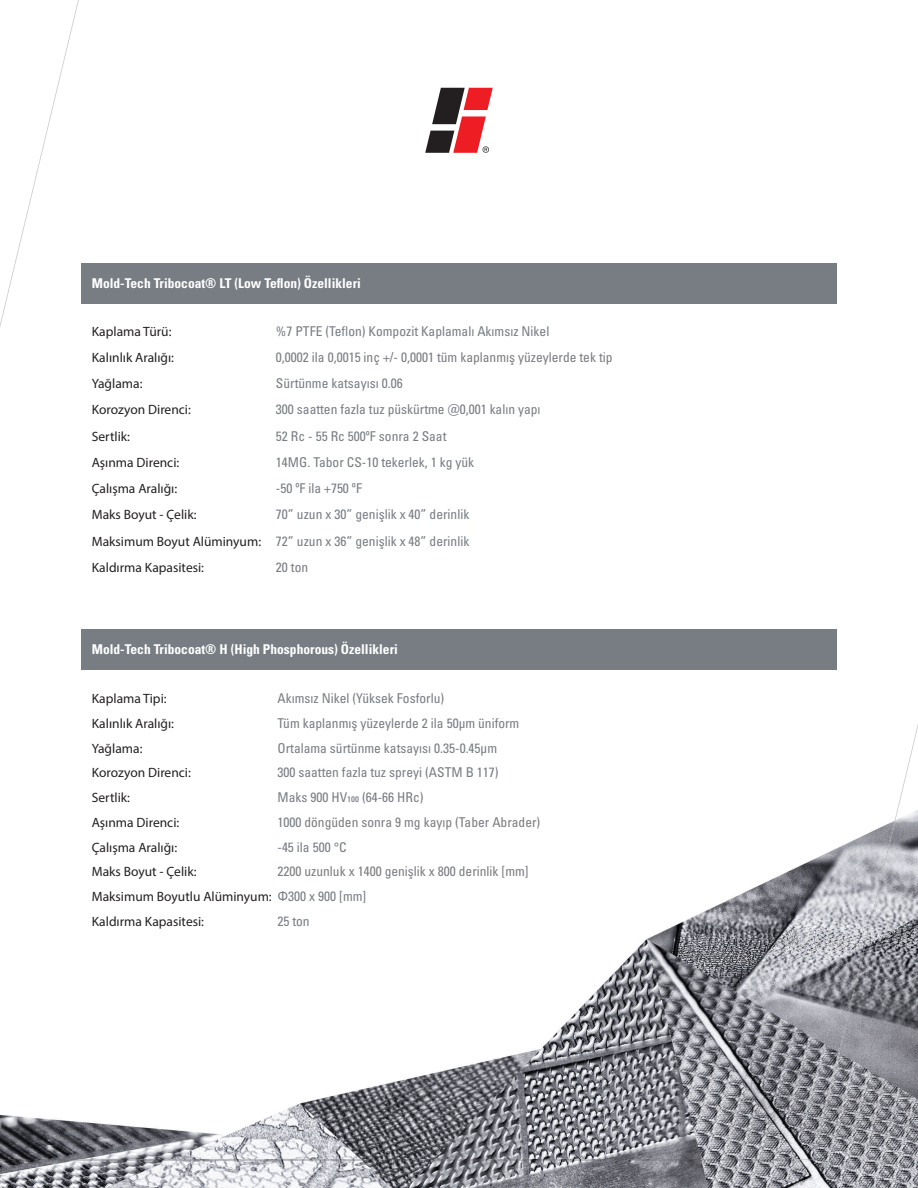
<style>
.page{position:relative;width:918px;height:1188px;background:#fff}
.page>*{position:absolute;margin:0;border:0;box-sizing:border-box;transform-origin:0 0}
.t1{font:condensed 13.5px/26.2px "Univers LTCYR 57";color:#787d83;text-align:right}
.t2{font:13.5px/24.8px "Myriad Pro";color:#231f20}
.t3{font:700 condensed 13.5px "Univers LT Std";color:#fff}
.s1{font-family:"Myriad Pro";font-stretch:normal;color:#231f20}
.s2{font-family:"Univers LTCYR 57";font-stretch:condensed;color:#787d83}
</style>
<div class="page">
<img style="left:0;top:810px;width:918px;height:378px">
<img style="left:846px;top:806px;width:53px;height:220px">
<img style="left:793px;top:1020px;width:54px;height:140px">
<img style="left:0;top:1159px;width:794px;height:1px">
<svg style="left:425px;top:88px;width:68px;height:65px"></svg>
<div style="left:81px;top:629px;width:756px;height:40px;background:#787d83"></div>
<div style="left:81px;top:263px;width:756px;height:41px;background:#787d83"></div>
<p class="t3" style="left:92px;top:275px;width:271px">Mold-Tech Tribocoat® LT (Low Teflon) Özellikleri</p>
<p class="t2" style="left:92px;top:319px;width:81px">Kaplama Türü:</p>
<p class="t1" style="left:276px;top:317px;width:275px">%7 PTFE (Teflon) Kompozit Kaplamalı Akımsız Nikel</p>
<p class="t2" style="left:92px;top:345px;width:84px">Kalınlık Aralığı:</p>
<p class="t1" style="left:276px;top:344px;width:338px">0,0002 ila 0,0015 inç +/- 0,0001 tüm kaplanmış yüzeylerde tek tip</p>
<p class="t2" style="left:92px;top:371px;width:52px">Yağlama:</p>
<p class="t1" style="left:276px;top:370px;width:128px">Sürtünme katsayısı 0.06</p>
<p class="t2" style="left:92px;top:397px;width:101px">Korozyon Direnci:</p>
<p class="t1" style="left:276px;top:396px;width:266px">300 saatten fazla tuz püskürtme @0,001 kalın yapı</p>
<p class="t2" style="left:92px;top:423px;width:40px">Sertlik:</p>
<p class="t1" style="left:276px;top:422px;width:172px">52 Rc - 55 Rc 500ºF sonra 2 Saat</p>
<p class="t2" style="left:92px;top:450px;width:89px">Aşınma Direnci:</p>
<p class="t1" style="left:276px;top:449px;width:200px">14MG. Tabor CS-10 tekerlek, 1 kg yük</p>
<p class="t2" style="left:92px;top:476px;width:87px">Çalışma Aralığı:</p>
<p class="t1" style="left:276px;top:475px;width:88px">-50 ºF ila +750 ºF</p>
<p class="t2" style="left:92px;top:502px;width:106px">Maks Boyut - Çelik:</p>
<p class="t1" style="left:92px;top:501px;width:379px">70” uzun x 30” genişlik x 40” derinlik<br><span class="s1">Maksimum Boyut Alüminyum:</span> 72” uzun x 36” genişlik x 48” derinlik</p>
<p class="t2" style="left:92px;top:555px;width:114px">Kaldırma Kapasitesi:</p>
<p class="t1" style="left:276px;top:554px;width:34px">20 ton</p>
<p class="t3" style="left:92px;top:641px;width:308px">Mold-Tech Tribocoat® H (High Phosphorous) Özellikleri</p>
<p class="t2" style="left:92px;top:686px;width:76px">Kaplama Tipi:</p>
<p class="t1" style="left:278px;top:685px;width:168px">Akımsız Nikel (Yüksek Fosforlu)</p>
<p class="t2" style="left:92px;top:711px;width:84px">Kalınlık Aralığı:</p>
<p class="t1" style="left:278px;top:710px;width:243px">Tüm kaplanmış yüzeylerde 2 ila 50μm üniform</p>
<p class="t2" style="left:92px;top:736px;width:52px">Yağlama:</p>
<p class="t1" style="left:278px;top:734px;width:221px">Ortalama sürtünme katsayısı 0.35-0.45μm</p>
<p class="t2" style="left:92px;top:760px;width:101px">Korozyon Direnci:</p>
<p class="t1" style="left:278px;top:759px;width:223px">300 saatten fazla tuz spreyi (ASTM B 117)</p>
<p class="t2" style="left:92px;top:785px;width:40px">Sertlik:</p>
<p class="t1" style="left:278px;top:784px;width:148px">Maks 900 HV100 (64-66 HRc)</p>
<p class="t2" style="left:92px;top:810px;width:89px">Aşınma Direnci:</p>
<p class="t1" style="left:278px;top:809px;width:264px">1000 döngüden sonra 9 mg kayıp (Taber Abrader)</p>
<p class="t2" style="left:92px;top:835px;width:87px">Çalışma Aralığı:</p>
<p class="t1" style="left:278px;top:833px;width:71px">-45 ila 500 °C</p>
<p class="t2" style="left:92px;top:859px;width:106px">Maks Boyut - Çelik:</p>
<p class="t1" style="left:278px;top:858px;width:253px">2200 uzunluk x 1400 genişlik x 800 derinlik [mm]</p>
<p class="t2" style="left:92px;top:884px;width:276px">Maksimum Boyutlu Alüminyum: <span class="s2">Ф300 x 900 [mm]<br></span>Kaldırma Kapasitesi:</p>
<p class="t1" style="left:278px;top:908px;width:34px">25 ton</p>
</div>
